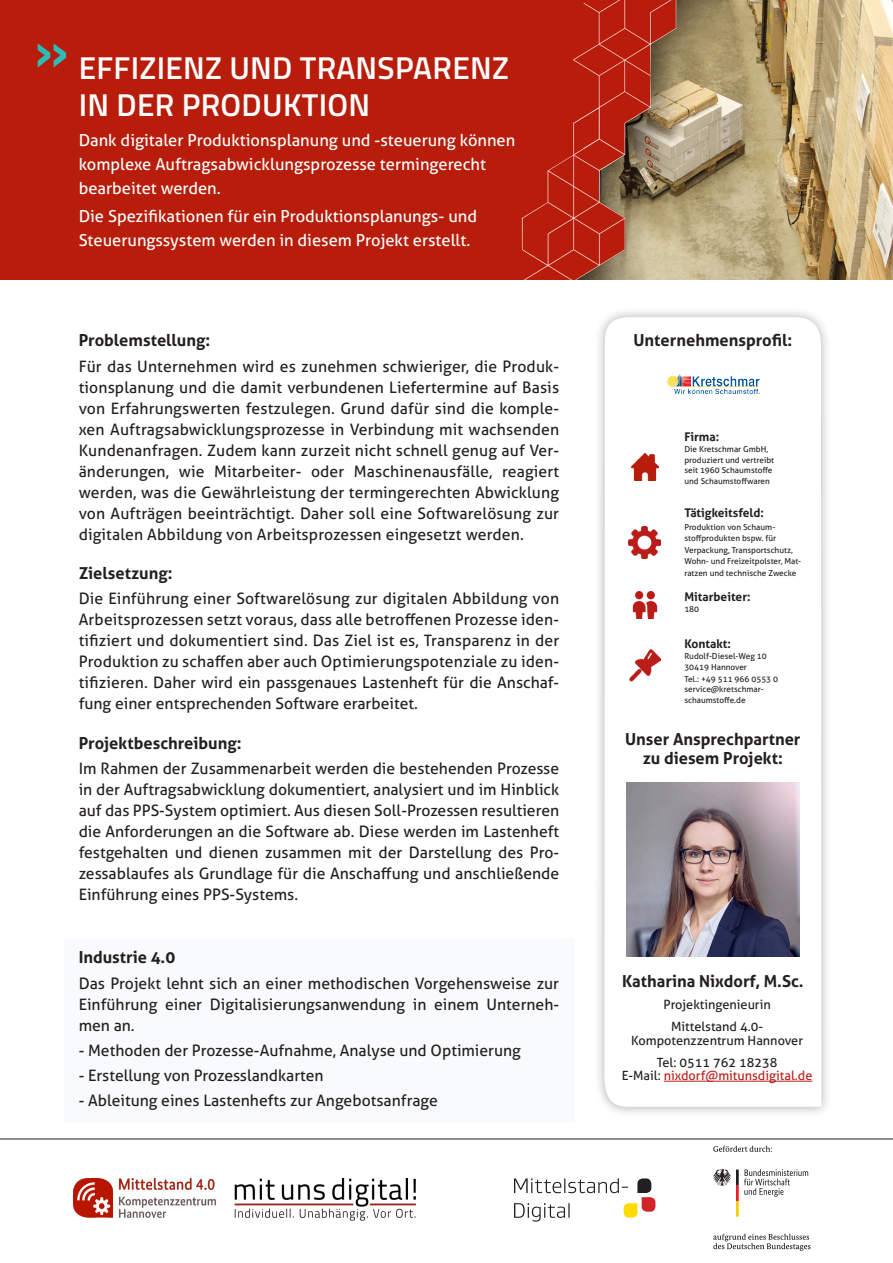
<style>
.page{position:relative;width:893px;height:1263px;background:#fff}
.page>*{position:absolute;margin:0;border:0;box-sizing:border-box;transform-origin:0 0}
.Überschrift_Header{font:600 31.65px/38px "Titillium Web";letter-spacing:.01em;color:#fff}
.Fließtext_Header{font:16.5px/24px "Aller";color:#fff}
.Überschriften_Infoka{font:700 16.5px/19.8px "Aller";color:#231f20;text-align:center}
.Zwischen_Überschrift{font:700 16.5px "Aller";color:#231f20}
.Fließtext{font:15.75px/21px "Aller";color:#231f20;text-align:justify}
.Daten_Ansprechpartne{font:12.75px/13.5px "Aller";color:#231f20;text-align:center}
.Daten_Ansprechpartne-2{font:12.75px/13.5px "Aller";color:#bb2018;text-align:center}
.Tabellen_Überschrift{font:700 12px "Aller";color:#231f20}
.Tabelle_Fließtext{font:8.25px/10.5px "Aller";color:#231f20}
.s1{color:#231f20}
</style>
<div class="page">
<img style="left:73px;top:1178px;width:343px;height:42px">
<svg style="left:713px;top:1146px;width:59px;height:6px"></svg>
<svg style="left:713px;top:1234px;width:97px;height:17px"></svg>
<svg style="left:713px;top:1169px;width:95px;height:47px"></svg>
<svg style="left:514px;top:1178px;width:141px;height:43px"></svg>
<div style="left:65px;top:938px;width:510px;height:183px;background:#f9fafc"></div>
<img style="left:853px;top:0;width:40px;height:279px">
<img style="left:0;top:0;width:853px;height:279px">
<svg style="left:38px;top:43px;width:28px;height:25px"></svg>
<hr style="left:0;top:1138px;width:893px;height:1px;background:#231f20">
<div style="left:594px;top:307px;width:238px;height:810px;background:#231f20;opacity:.35"></div>
<svg style="left:604px;top:317px;width:217px;height:790px"></svg>
<img style="left:663px;top:374px;width:100px;height:20px">
<img style="left:626px;top:783px;width:174px;height:173px">
<hr style="left:664px;top:1081px;width:148px;height:1px;background:#bb2018">
<svg style="left:615px;top:424px;width:194px;height:287px"></svg>
<img style="left:631px;top:453px;width:27px;height:27px">
<img style="left:631px;top:591px;width:27px;height:27px">
<img style="left:629px;top:526px;width:32px;height:32px">
<img style="left:628px;top:649px;width:33px;height:33px">
<p class="Überschrift_Header" style="left:79px;top:47px;width:432px">EFFIZIENZ UND TRANSPARENZ<br>IN DER PRODUKTION</p>
<p class="Fließtext_Header" style="left:79px;top:128px;width:438px">Dank digitaler Produktionsplanung und -steuerung können komplexe Auftragsabwicklungsprozesse termingerecht bearbeitet werden.</p>
<p class="Fließtext_Header" style="left:79px;top:204px;width:400px">Die Spezifikationen für ein Produktionsplanungs- und<br>Steuerungssystem werden in diesem Projekt erstellt.</p>
<p class="Überschriften_Infoka" style="left:79px;top:330px;width:133px">Problemstellung:</p>
<p class="Fließtext" style="left:79px;top:355px;width:482px">Für das Unternehmen wird es zunehmen schwieriger, die Produk&shy;tionsplanung und die damit verbundenen Liefertermine auf Basis von Erfahrungswerten festzulegen. Grund dafür sind die komple&shy;xen Auftragsabwicklungsprozesse in Verbindung mit wachsenden Kundenanfragen. Zudem kann zurzeit nicht schnell genug auf Ver&shy;änderungen, wie Mitarbeiter- oder Maschinenausfälle, reagiert werden, was die Gewährleistung der termingerechten Abwicklung von Aufträgen beeinträchtigt. Daher soll eine Softwarelösung zur digitalen Abbildung von Arbeitsprozessen eingesetzt werden.</p>
<p class="Zwischen_Überschrift" style="left:79px;top:563px;width:95px">Zielsetzung:</p>
<p class="Fließtext" style="left:79px;top:588px;width:482px">Die Einführung einer Softwarelösung zur digitalen Abbildung von Arbeitsprozessen setzt voraus, dass alle betroffenen Prozesse iden&shy;tifiziert und dokumentiert sind. Das Ziel ist es, Transparenz in der Produktion zu schaffen aber auch Optimierungspotenziale zu iden&shy;tifizieren. Daher wird ein passgenaues Lastenheft für die Anschaf&shy;fung einer entsprechenden Software erarbeitet.</p>
<p class="Zwischen_Überschrift" style="left:79px;top:733px;width:164px">Projektbeschreibung:</p>
<p class="Fließtext" style="left:79px;top:758px;width:482px">Im Rahmen der Zusammenarbeit werden die bestehenden Prozesse in der Auftragsabwicklung dokumentiert, analysiert und im Hinblick auf das PPS-System optimiert. Aus diesen Soll-Prozessen resultieren die Anforderungen an die Software ab. Diese werden im Lastenheft festgehalten und dienen zusammen mit der Darstellung des Pro&shy;zessablaufes als Grundlage für die Anschaffung und anschließende Einführung eines PPS-Systems.</p>
<p class="Überschriften_Infoka" style="left:79px;top:947px;width:98px">Industrie 4.0</p>
<p class="Fließtext" style="left:79px;top:972px;width:482px">Das Projekt lehnt sich an einer methodischen Vorgehensweise zur Einführung einer Digitalisierungsanwendung in einem Unterneh&shy;men an.</p>
<p class="Fließtext" style="left:79px;top:1040px;width:444px">- Methoden der Prozesse-Aufnahme, Analyse und Optimierung</p>
<p class="Fließtext" style="left:79px;top:1065px;width:247px">- Erstellung von Prozesslandkarten</p>
<p class="Fließtext" style="left:79px;top:1090px;width:361px">- Ableitung eines Lastenhefts zur Angebotsanfrage</p>
<p class="Überschriften_Infoka" style="left:633px;top:330px;width:160px">Unternehmensprofil:</p>
<p class="Tabellen_Überschrift" style="left:684px;top:429px;width:36px">Firma:</p>
<p class="Tabelle_Fließtext" style="left:684px;top:444px;width:91px">Die Kretschmar GmbH, produziert und vertreibt seit 1960 Schaumstoffe und Schaumstoffwaren</p>
<p class="Tabellen_Überschrift" style="left:684px;top:506px;width:81px">Tätigkeitsfeld:</p>
<p class="Tabelle_Fließtext" style="left:684px;top:521px;width:118px;line-height:11.6px">Produktion von Schaum&shy;stoffprodukten bspw. für<br>Verpackung, Transportschutz,<br>Wohn- und Freizeitpolster, Mat&shy;ratzen und technische Zwecke</p>
<p class="Tabellen_Überschrift" style="left:684px;top:589px;width:68px">Mitarbeiter:</p>
<p class="Tabelle_Fließtext" style="left:684px;top:604px;width:16px">180</p>
<p class="Tabellen_Überschrift" style="left:684px;top:636px;width:48px">Kontakt:</p>
<p class="Tabelle_Fließtext" style="left:684px;top:651px;width:84px">Rudolf-Diesel-Weg 10</p>
<p class="Tabelle_Fließtext" style="left:684px;top:662px;width:64px">30419 Hannover</p>
<p class="Tabelle_Fließtext" style="left:684px;top:673px;width:95px">Tel.: +49 511 966 0553 0 service@kretschmar&shy;schaumstoffe.de</p>
<p class="Überschriften_Infoka" style="left:625px;top:729px;width:177px">Unser Ansprechpartner zu diesem Projekt:</p>
<p class="Überschriften_Infoka" style="left:622px;top:971px;width:183px">Katharina Nixdorf, M.Sc.</p>
<p class="Daten_Ansprechpartne" style="left:663px;top:998px;width:109px">Projektingenieurin</p>
<p class="Daten_Ansprechpartne" style="left:631px;top:1020px;width:174px">Mittelstand 4.0-<br>Kompotenzzentrum Hannover</p>
<p class="Daten_Ansprechpartne-2" style="left:622px;top:1055px;width:192px"><span class="s1">Tel: 0511 762 18238<br>E-Mail:</span> nixdorf@mitunsdigital.de</p>
</div>
